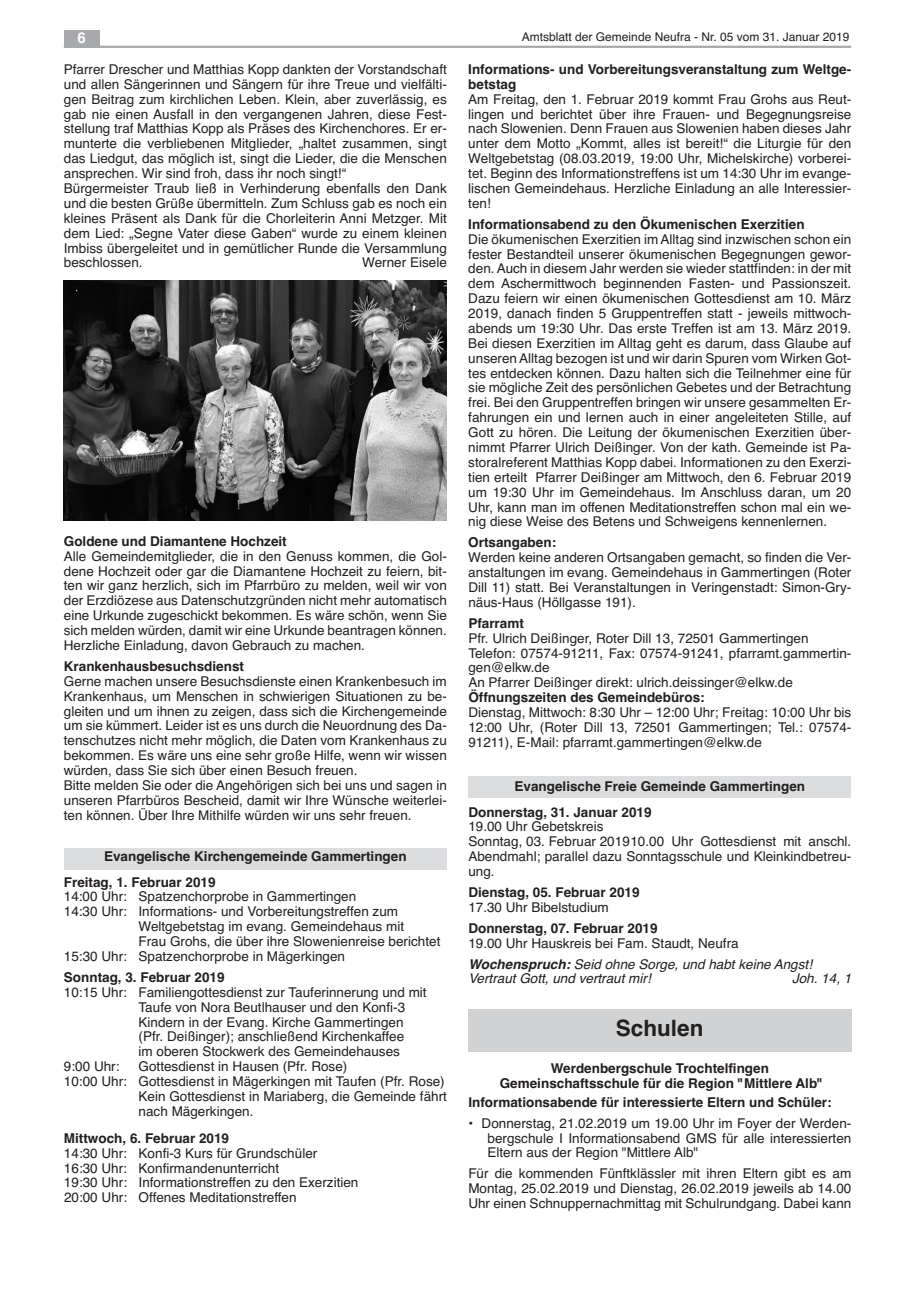
<style>
.page{position:relative;width:915px;height:1297px;background:#fff}
.page>*{position:absolute;margin:0;border:0;box-sizing:border-box;transform-origin:0 0}
.t1{font:700 22.5px "Helvetica";color:#231f20}
.t2{font:700 15px "Helvetica";color:#fff}
.t3{font:13.5px/14.9px "Helvetica";color:#231f20;text-align:justify}
.t4{font:700 13.5px/25.2px "Helvetica";color:#231f20}
.t5{font:italic 13.5px "Helvetica";color:#231f20}
.t6{font:12px "Helvetica";color:#231f20}
.s1{font-weight:700;font-style:italic}
.s2{font-style:italic}
</style>
<div class="page">
<div style="left:468px;top:776px;width:382px;height:21px;background:#dcdddf"></div>
<div style="left:64px;top:848px;width:382px;height:21px;background:#dcdddf"></div>
<div style="left:64px;top:281px;width:382px;height:245px;background:linear-gradient(to right,#fff,#fff)"></div>
<img style="left:64px;top:281px;width:382px;height:239px">
<div style="left:468px;top:1009px;width:382px;height:42px;background:#d1d2d4"></div>
<hr style="left:64px;top:46px;width:786px;height:2px;background:#a8a9ad">
<div style="left:64px;top:30px;width:35px;height:17px;background:#a8a9ad"></div>
<p class="t2" style="left:77px;top:29px;width:10px">6</p>
<p class="t6" style="left:521px;top:30px;width:329px">Amtsblatt der Gemeinde Neufra - Nr. 05 vom 31. Januar 2019</p>
<p class="t3" style="left:64px;top:62px;width:384px;text-align:left">Pfarrer Drescher und Matthias Kopp dankten der Vorstandschaft und allen Sängerinnen und Sängern für ihre Treue und vielfälti&shy;gen Beitrag zum kirchlichen Leben. Klein, aber zuverlässig, es gab nie einen Ausfall in den vergangenen Jahren, diese Fest&shy;stellung traf Matthias Kopp als Präses des Kirchenchores. Er er&shy;munterte die verbliebenen Mitglieder, „haltet zusammen, singt das Liedgut, das möglich ist, singt die Lieder, die die Menschen ansprechen. Wir sind froh, dass ihr noch singt!“<br>Bürgermeister Traub ließ in Verhinderung ebenfalls den Dank und die besten Grüße übermitteln. Zum Schluss gab es noch ein kleines Präsent als Dank für die Chorleiterin Anni Metzger. Mit dem Lied: „Segne Vater diese Gaben“ wurde zu einem kleinen Imbiss übergeleitet und in gemütlicher Runde die Versammlung beschlossen.</p>
<p class="t3" style="left:362px;top:255px;width:86px">Werner Eisele</p>
<p class="t4" style="left:64px;top:528px;width:224px">Goldene und diamantene hochzeit</p>
<p class="t3" style="left:64px;top:549px;width:384px">Alle Gemeindemitglieder, die in den Genuss kommen, die Gol&shy;dene Hochzeit oder gar die Diamantene Hochzeit zu feiern, bit&shy;ten wir ganz herzlich, sich im Pfarrbüro zu melden, weil wir von der Erzdiözese aus Datenschutzgründen nicht mehr automatisch eine Urkunde zugeschickt bekommen. Es wäre schön, wenn Sie sich melden würden, damit wir eine Urkunde beantragen können.<br>Herzliche Einladung, davon Gebrauch zu machen.</p>
<p class="t4" style="left:64px;top:654px;width:182px">Krankenhausbesuchsdienst</p>
<p class="t3" style="left:64px;top:674px;width:384px;text-align:left">Gerne machen unsere Besuchsdienste einen Krankenbesuch im Krankenhaus, um Menschen in schwierigen Situationen zu be&shy;gleiten und um ihnen zu zeigen, dass sich die Kirchengemeinde um sie kümmert. Leider ist es uns durch die Neuordnung des Da&shy;tenschutzes nicht mehr möglich, die Daten vom Krankenhaus zu bekommen. Es wäre uns eine sehr große Hilfe, wenn wir wissen würden, dass Sie sich über einen Besuch freuen.<br>Bitte melden Sie oder die Angehörigen sich bei uns und sagen in unseren Pfarrbüros Bescheid, damit wir Ihre Wünsche weiterlei&shy;ten können. Über Ihre Mithilfe würden wir uns sehr freuen.</p>
<p class="t4" style="left:64px;top:844px;width:344px;text-indent:40px">evangelische Kirchengemeinde Gammertingen freitag, 1. februar 2019</p>
<p class="t3" style="left:64px;top:889px;width:294px">14:00 Uhr: Spatzenchorprobe in Gammertingen</p>
<p class="t3" style="left:64px;top:904px;width:335px">14:30 Uhr: Informations- und Vorbereitungstreffen zum</p>
<p class="t3" style="left:138px;top:919px;width:267px">Weltgebetstag im evang. Gemeindehaus mit</p>
<p class="t3" style="left:138px;top:934px;width:303px">Frau Grohs, die über ihre Slowenienreise berichtet</p>
<p class="t3" style="left:64px;top:949px;width:282px">15:30 Uhr: Spatzenchorprobe in Mägerkingen</p>
<p class="t4" style="left:64px;top:965px;width:162px">Sonntag, 3. februar 2019</p>
<p class="t3" style="left:64px;top:985px;width:364px">10:15 Uhr: Familiengottesdienst zur Tauferinnerung und mit</p>
<p class="t3" style="left:138px;top:999px;width:268px">Taufe von Nora Beutlhauser und den Konfi-3</p>
<p class="t3" style="left:138px;top:1014px;width:266px">Kindern in der Evang. Kirche Gammertingen</p>
<p class="t3" style="left:138px;top:1029px;width:267px">(Pfr. Deißinger); anschließend Kirchenkaffee</p>
<p class="t3" style="left:138px;top:1044px;width:263px">im oberen Stockwerk des Gemeindehauses</p>
<p class="t3" style="left:64px;top:1059px;width:57px">9:00 Uhr:</p>
<p class="t3" style="left:138px;top:1059px;width:210px">Gottesdienst in Hausen (Pfr. Rose)</p>
<p class="t3" style="left:64px;top:1074px;width:382px">10:00 Uhr: Gottesdienst in Mägerkingen mit Taufen (Pfr. Rose)</p>
<p class="t3" style="left:138px;top:1089px;width:310px">Kein Gottesdienst in Mariaberg, die Gemeinde fährt</p>
<p class="t3" style="left:138px;top:1104px;width:116px">nach Mägerkingen.</p>
<p class="t4" style="left:64px;top:1125px;width:167px">Mittwoch, 6. februar 2019</p>
<p class="t3" style="left:64px;top:1145px;width:296px;text-align:left">14:30 Uhr: Konfi-3 Kurs für Grundschüler<br>16:30 Uhr: Konfirmandenunterricht<br>19:30 Uhr: Informationstreffen zu den Exerzitien 20:00 Uhr: Offenes Meditationstreffen</p>
<p class="t4" style="left:468px;top:62px;width:384px;line-height:14.9px">informations- und Vorbereitungsveranstaltung zum Weltge&shy;betstag</p>
<p class="t3" style="left:468px;top:92px;width:384px">Am Freitag, den 1. Februar 2019 kommt Frau Grohs aus Reut&shy;lingen und berichtet über ihre Frauen- und Begegnungsreise nach Slowenien. Denn Frauen aus Slowenien haben dieses Jahr unter dem Motto „Kommt, alles ist bereit!“ die Liturgie für den Weltgebetstag (08.03.2019, 19:00 Uhr, Michelskirche) vorberei&shy;tet. Beginn des Informationstreffens ist um 14:30 Uhr im evange&shy;lischen Gemeindehaus. Herzliche Einladung an alle Interessier&shy;ten!</p>
<p class="t4" style="left:468px;top:211px;width:338px">informationsabend zu den Ökumenischen exerzitien</p>
<p class="t3" style="left:468px;top:232px;width:384px">Die ökumenischen Exerzitien im Alltag sind inzwischen schon ein fester Bestandteil unserer ökumenischen Begegnungen gewor&shy;den.Auch in diesem Jahr werden sie wieder stattfinden: in der mit dem Aschermittwoch beginnenden Fasten- und Passionszeit.<br>Dazu feiern wir einen ökumenischen Gottesdienst am 10. März 2019, danach finden 5 Gruppentreffen statt - jeweils mittwoch&shy;abends um 19:30 Uhr. Das erste Treffen ist am 13. März 2019.<br>Bei diesen Exerzitien im Alltag geht es darum, dass Glaube auf unseren Alltag bezogen ist und wir darin Spuren vom Wirken Got&shy;tes entdecken können. Dazu halten sich die Teilnehmer eine für sie mögliche Zeit des persönlichen Gebetes und der Betrachtung frei. Bei den Gruppentreffen bringen wir unsere gesammelten Er&shy;fahrungen ein und lernen auch in einer angeleiteten Stille, auf Gott zu hören. Die Leitung der ökumenischen Exerzitien über&shy;nimmt Pfarrer Ulrich Deißinger. Von der kath. Gemeinde ist Pa&shy;storalreferent Matthias Kopp dabei. Informationen zu den Exerzi&shy;tien erteilt Pfarrer Deißinger am Mittwoch, den 6. Februar 2019 um 19:30 Uhr im Gemeindehaus. Im Anschluss daran, um 20<br>Uhr, kann man im offenen Meditationstreffen schon mal ein we&shy;nig diese Weise des Betens und Schweigens kennenlernen.</p>
<p class="t4" style="left:468px;top:530px;width:89px">ortsangaben:</p>
<p class="t3" style="left:468px;top:550px;width:384px">Werden keine anderen Ortsangaben gemacht, so finden die Ver&shy;anstaltungen im evang. Gemeindehaus in Gammertingen (Roter Dill 11) statt. Bei Veranstaltungen in Veringenstadt: Simon-Gry&shy;näus-Haus (Höllgasse 191).</p>
<p class="t4" style="left:468px;top:610px;width:57px">pfarramt</p>
<p class="t3" style="left:468px;top:630px;width:384px;text-align:left">Pfr. Ulrich Deißinger, Roter Dill 13, 72501 Gammertingen Telefon: 07574-91211, Fax: 07574-91241, pfarramt.gammertin&shy;gen@elkw.de<br>An Pfarrer Deißinger direkt: ulrich.deissinger@elkw.de</p>
<p class="t4" style="left:468px;top:685px;width:238px">Öffnungszeiten des Gemeindebüros:</p>
<p class="t3" style="left:468px;top:705px;width:384px">Dienstag, Mittwoch: 8:30 Uhr – 12:00 Uhr; Freitag: 10:00 Uhr bis 12:00 Uhr, (Roter Dill 13, 72501 Gammertingen; Tel.: 07574- 91211), E-Mail: pfarramt.gammertingen@elkw.de</p>
<p class="t4" style="left:468px;top:774px;width:338px;text-indent:46px">evangelische freie Gemeinde Gammertingen donnerstag, 31. Januar 2019</p>
<p class="t3" style="left:468px;top:819px;width:384px;text-align:left">19.00 Uhr Gebetskreis<br>Sonntag, 03. Februar 201910.00 Uhr Gottesdienst mit anschl.<br>Abendmahl; parallel dazu Sonntagsschule und Kleinkindbetreu&shy;ung.</p>
<p class="t4" style="left:468px;top:880px;width:173px">dienstag, 05. februar 2019</p>
<p class="t3" style="left:468px;top:900px;width:142px">17.30 Uhr Bibelstudium</p>
<p class="t4" style="left:468px;top:915px;width:191px">donnerstag, 07. februar 2019</p>
<p class="t3" style="left:468px;top:932px;width:345px;line-height:20.9px">19.00 Uhr Hauskreis bei Fam. Staudt, Neufra<br><span class="s1">Wochenspruch:</span> <span class="s2">Seid ohne Sorge, und habt keine Angst!</span></p>
<p class="t5" style="left:468px;top:971px;width:184px">Vertraut Gott, und vertraut mir!</p>
<p class="t5" style="left:791px;top:971px;width:61px">Joh. 14, 1</p>
<h1 class="t1" style="left:615px;top:1015px;width:89px">Schulen</h1>
<p class="t4" style="left:499px;top:1061px;width:325px;line-height:14.9px;text-align:center">Werdenbergschule trochtelfingen<br>Gemeinschaftsschule für die region "Mittlere Alb"</p>
<p class="t4" style="left:468px;top:1089px;width:365px">informationsabende für interessierte eltern und Schüler:</p>
<p class="t3" style="left:487px;top:1115px;width:365px;text-indent:-19px">• Donnerstag, 21.02.2019 um 19.00 Uhr im Foyer der Werden&shy;bergschule I Informationsabend GMS für alle interessierten Eltern aus der Region "Mittlere Alb"</p>
<p class="t3" style="left:468px;top:1166px;width:384px">Für die kommenden Fünftklässler mit ihren Eltern gibt es am Montag, 25.02.2019 und Dienstag, 26.02.2019 jeweils ab 14.00<br>Uhr einen Schnuppernachmittag mit Schulrundgang. Dabei kann</p>
</div>
